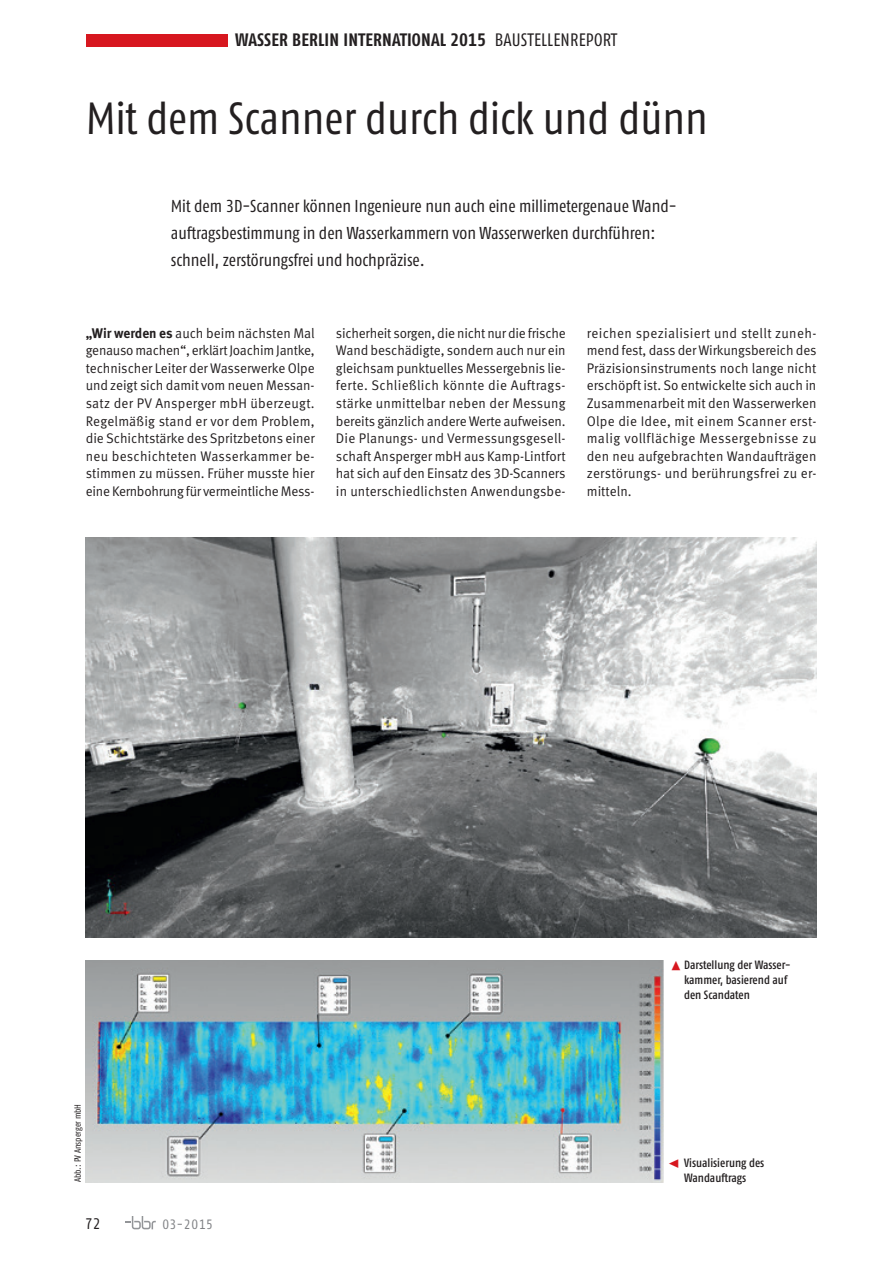
<style>
.page{position:relative;width:893px;height:1263px;background:#fff}
.page>*{position:absolute;margin:0;border:0;box-sizing:border-box;transform-origin:0 0}
.t1{font:condensed 45px "Fago OT";color:#231f20}
.t2{font:700 condensed 18px "Fago OT";letter-spacing:.01em;color:#231f20}
.t3{font:condensed 17.25px/27px "Fago OT";color:#231f20}
.t4{font:condensed 15.3px "Fago OT";color:#231f20}
.t5{font:13.95px/17.5px "Meta OT Norm";letter-spacing:-.005em;color:#231f20;text-align:justify;scale:.96 1}
.t6{font:condensed 13.5px "Fago OT";letter-spacing:.05em;color:#808285}
.t7{font:500 condensed 12px/15px "Fago OT";color:#231f20}
.t8{font:condensed 9px "Fago OT";color:#231f20}
.s1{font-weight:400}
.s2{font-family:"Meta OT";font-weight:700}
.s3{font-family:"Meta OT Norm";font-weight:400;font-stretch:normal;font-size:24px;color:#d7171f}
</style>
<div class="page">
<svg style="left:125px;top:1216px;width:31px;height:13px"></svg>
<div style="left:86px;top:34px;width:141px;height:12px;background:#d7171f"></div>
<img style="left:85px;top:538px;width:731px;height:399px">
<img style="left:85px;top:960px;width:579px;height:222px">
<p class="t2" style="left:235px;top:29px;width:384px">WASSER BERLIN INTERNATIONAL 2015 <span class="s1">BaustellenrEport</span></p>
<h1 class="t1" style="left:86px;top:91px;width:624px">Mit dem Scanner durch dick und dünn</h1>
<p class="t3" style="left:171px;top:192px;width:507px">Mit dem 3D-Scanner können Ingenieure nun auch eine millimetergenaue Wand&shy;auftragsbestimmung in den Wasserkammern von Wasserwerken durchführen: schnell, zerstörungsfrei und hochpräzise.</p>
<p class="t5" style="left:86px;top:324px;width:240px;text-align:left"><span class="s2">„Wir werden es</span> auch beim nächsten Mal genauso machen“, erklärt Joachim Jantke, technischer Leiter der Wasserwerke Olpe und zeigt sich damit vom neuen Messan&shy;satz der PV Ansperger mbH überzeugt.<br>Regelmäßig stand er vor dem Problem, die Schichtstärke des Spritzbetons einer neu beschichteten Wasserkammer be-- stimmen zu müssen. Früher musste hier eine Kernbohrung für vermeintliche Mess-</p>
<p class="t5" style="left:336px;top:324px;width:241px">sicherheit sorgen, die nicht nur die frische Wand beschädigte, sondern auch nur ein gleichsam punktuelles Messergebnis lie&shy;ferte. Schließlich könnte die Auftrags&shy;stärke unmittelbar neben der Messung bereits gänzlich andere Werte aufweisen.<br>Die Planungs- und Vermessungsgesell&shy;schaft Ansperger mbH aus Kamp-Lintfort hat sich auf den Einsatz des 3D-Scanners in unterschiedlichsten Anwendungsbe--</p>
<p class="t5" style="left:587px;top:324px;width:241px">reichen spezialisiert und stellt zuneh&shy;mend fest, dass der Wirkungsbereich des Präzisionsinstruments noch lange nicht erschöpft ist. So entwickelte sich auch in Zusammenarbeit mit den Wasserwerken Olpe die Idee, mit einem Scanner erst&shy;malig vollflächige Messergebnisse zu den neu aufgebrachten Wandaufträgen zerstörungs- und berührungsfrei zu er&shy;mitteln.</p>
<p class="t8" style="left:72px;top:1182px;width:80px;rotate:-90deg">Abb.: PV Ansperger mbH</p>
<p class="t4" style="left:85px;top:1215px;width:17px">72</p>
<p class="t6" style="left:162px;top:1216px;width:52px">03-2015</p>
<p class="t7" style="left:684px;top:957px;width:108px;text-indent:-15px"><span class="s3">▴</span> Darstellung der Wasser&shy;kammer, basierend auf den Scandaten</p>
<p class="t7" style="left:667px;top:1155px;width:99px;text-align:center"><span class="s3">◂</span> Visualisierung des<br>Wandauftrags</p>
</div>
